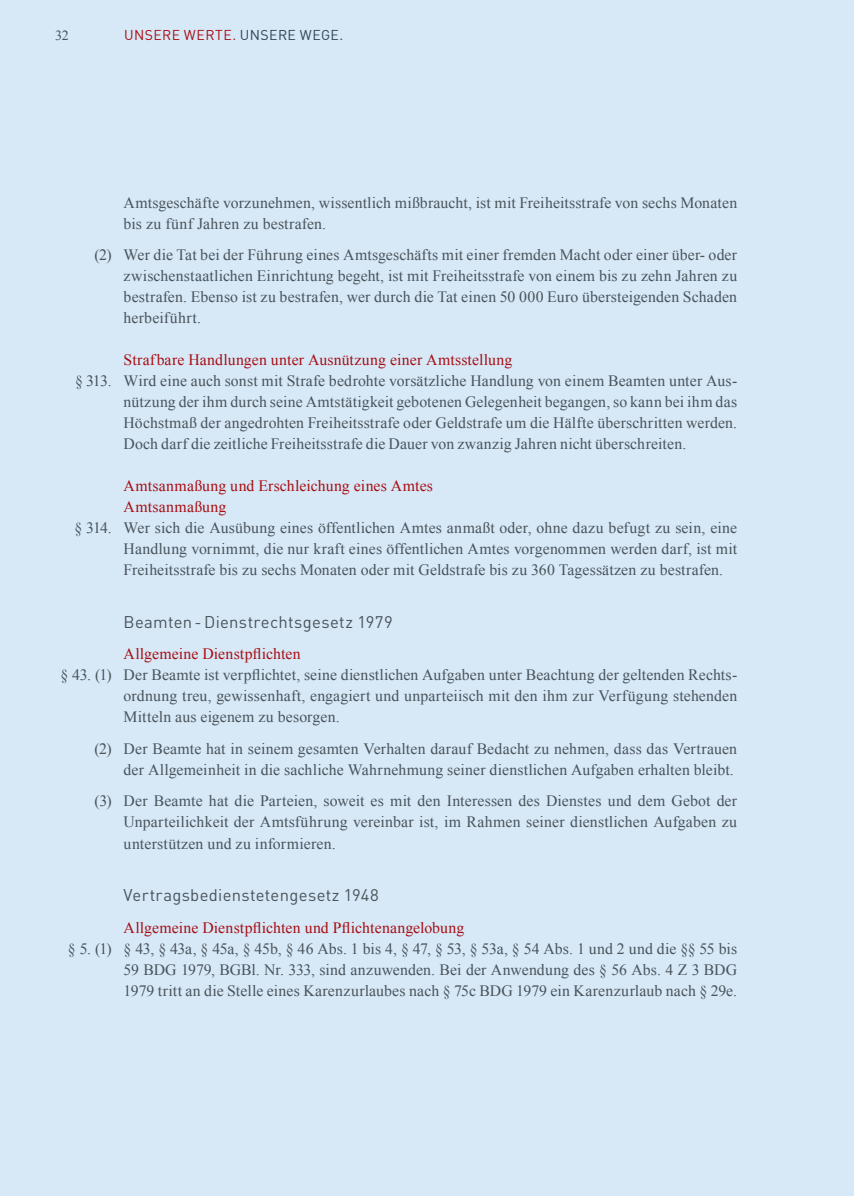
<style>
.page{position:relative;width:854px;height:1196px;background:#fff}
.page>*{position:absolute;margin:0;border:0;box-sizing:border-box;transform-origin:0 0}
.t1{font:16.62px "DIN";letter-spacing:.02em;color:#49545b}
.t2{font:15.75px/21px "Times New Roman";letter-spacing:.01em;color:#49545b;text-align:justify}
.t3{font:15.75px/21px "Times New Roman";letter-spacing:.01em;color:#a70e13}
.t4{font:14px "DIN";letter-spacing:.03em;color:#a70e13}
.t5{font:14px "Times New Roman";color:#49545b}
.s1{color:#2d4555}
</style>
<div class="page">
<div style="left:0;top:0;width:853px;height:1196px;background:#d7e8f7"></div>
<p class="t5" style="left:55px;top:26px;width:15px">32</p>
<p class="t4" style="left:124px;top:26px;width:220px">Unsere werte. <span class="s1">Unsere Wege.</span></p>
<p class="t2" style="left:124px;top:192px;width:615px">Amtsgeschäfte vorzunehmen, wissentlich mißbraucht, ist mit Freiheitsstrafe von sechs Monaten bis zu fünf Jahren zu bestrafen.</p>
<p class="t2" style="left:124px;top:244px;width:615px;text-indent:-29px">(2) Wer die Tat bei der Führung eines Amtsgeschäfts mit einer fremden Macht oder einer über- oder zwischenstaatlichen Einrichtung begeht, ist mit Freiheitsstrafe von einem bis zu zehn Jahren zu bestrafen. Ebenso ist zu bestrafen, wer durch die Tat einen 50 000 Euro übersteigenden Schaden herbeiführt.</p>
<p class="t3" style="left:124px;top:349px;width:390px">Strafbare Handlungen unter Ausnützung einer Amtsstellung</p>
<p class="t2" style="left:124px;top:370px;width:615px;text-indent:-49px">§ 313. Wird eine auch sonst mit Strafe bedrohte vorsätzliche Handlung von einem Beamten unter Aus&shy;nützung der ihm durch seine Amtstätigkeit gebotenen Gelegenheit begangen, so kann bei ihm das Höchstmaß der angedrohten Freiheitsstrafe oder Geldstrafe um die Hälfte überschritten werden.<br>Doch darf die zeitliche Freiheitsstrafe die Dauer von zwanzig Jahren nicht überschreiten.</p>
<p class="t3" style="left:124px;top:475px;width:311px">Amtsanmaßung und Erschleichung eines Amtes<br>Amtsanmaßung</p>
<p class="t2" style="left:124px;top:517px;width:614px;text-indent:-49px">§ 314. Wer sich die Ausübung eines öffentlichen Amtes anmaßt oder, ohne dazu befugt zu sein, eine Handlung vornimmt, die nur kraft eines öffentlichen Amtes vorgenommen werden darf, ist mit Freiheitsstrafe bis zu sechs Monaten oder mit Geldstrafe bis zu 360 Tagessätzen zu bestrafen.</p>
<p class="t1" style="left:124px;top:611px;width:270px">Beamten -Dienstrechtsgesetz 1979</p>
<p class="t3" style="left:124px;top:643px;width:178px">Allgemeine Dienstpflichten</p>
<p class="t2" style="left:124px;top:664px;width:615px;text-indent:-63px">§ 43. (1) Der Beamte ist verpflichtet, seine dienstlichen Aufgaben unter Beachtung der geltenden Rechts&shy;ordnung treu, gewissenhaft, engagiert und unparteiisch mit den ihm zur Verfügung stehenden Mitteln aus eigenem zu besorgen.</p>
<p class="t2" style="left:94px;top:738px;width:644px;text-align:right">(2) Der Beamte hat in seinem gesamten Verhalten darauf Bedacht zu nehmen, dass das Vertrauen der Allgemeinheit in die sachliche Wahrnehmung seiner dienstlichen Aufgaben erhalten bleibt.</p>
<p class="t2" style="left:124px;top:790px;width:614px;text-indent:-29px">(3) Der Beamte hat die Parteien, soweit es mit den Interessen des Dienstes und dem Gebot der Unparteilichkeit der Amtsführung vereinbar ist, im Rahmen seiner dienstlichen Aufgaben zu unterstützen und zu informieren.</p>
<p class="t1" style="left:124px;top:884px;width:257px">Vertragsbedienstetengesetz 1948</p>
<p class="t3" style="left:124px;top:916px;width:342px">Allgemeine Dienstpflichten und Pflichtenangelobung</p>
<p class="t2" style="left:124px;top:937px;width:615px;text-indent:-56px">§ 5. (1) § 43, § 43a, § 45a, § 45b, § 46 Abs. 1 bis 4, § 47, § 53, § 53a, § 54 Abs. 1 und 2 und die §§ 55 bis 59 BDG 1979, BGBl. Nr. 333, sind anzuwenden. Bei der Anwendung des § 56 Abs. 4 Z 3 BDG 1979 tritt an die Stelle eines Karenzurlaubes nach § 75c BDG 1979 ein Karenzurlaub nach § 29e.</p>
</div>
